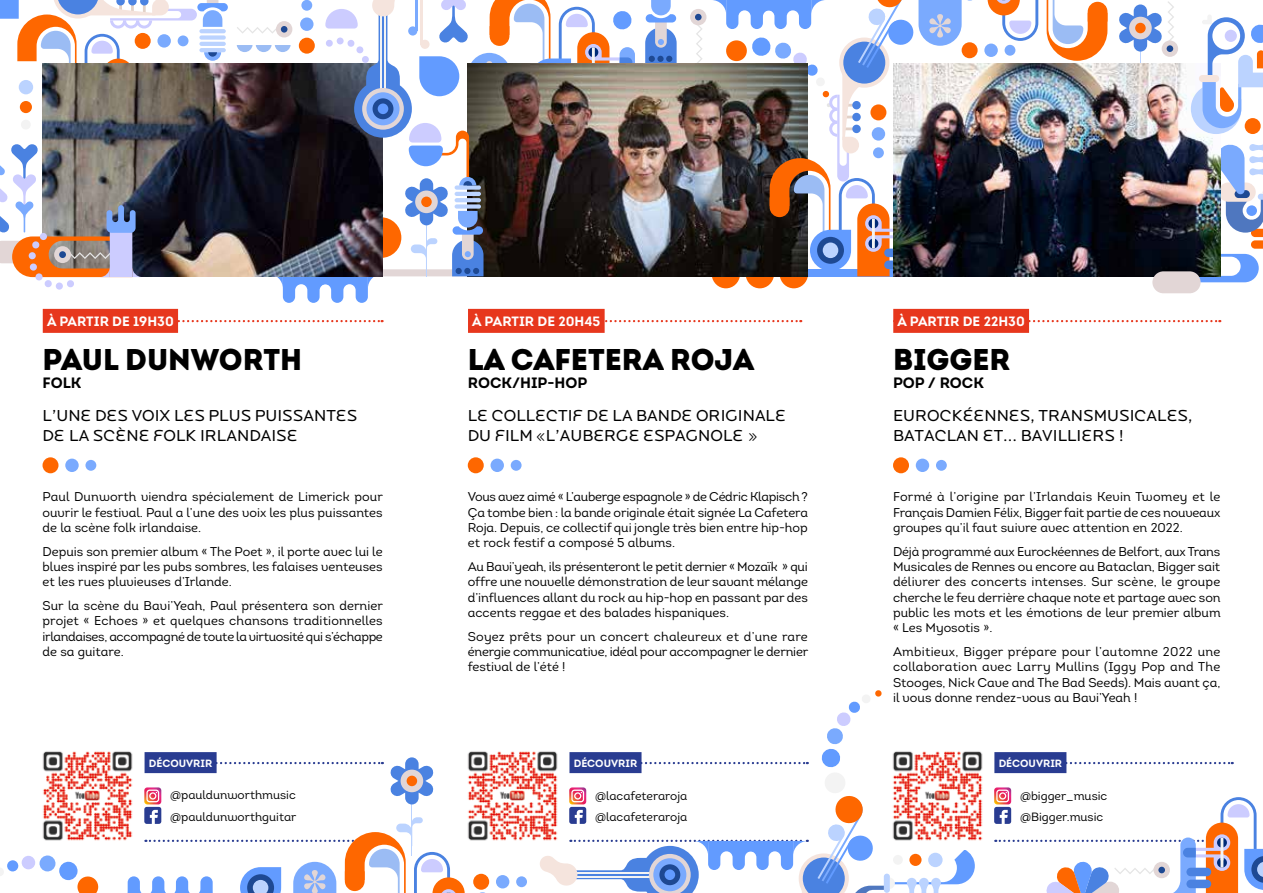
<style>
.page{position:relative;width:1263px;height:893px;background:#fff}
.page>*{position:absolute;margin:0;border:0;box-sizing:border-box;transform-origin:0 0}
.t1{font:30px "Intro Black Caps";color:#000}
.t2{font:16.5px/19.8px "Locator Display";color:#000}
.t3{font:15px "Intro Bold Alt";color:#000}
.t4{font:13.5px "Intro Bold Alt";color:#fff}
.t5{font:12.75px/15.3px "Intro Book Alt";color:#000;text-align:justify}
.t6{font:12px "Intro Book Alt";color:#000}
.t7{font:10.5px "Intro Bold Alt";color:#fff}
</style>
<div class="page">
<svg style="left:1066px;top:762px;width:167px;height:2px"></svg>
<div style="left:994px;top:752px;width:72px;height:21px;background:#293c91"></div>
<div style="left:1162px;top:40px;width:16px;height:17px;background:#e2d6d6;border-radius:50%"></div>
<svg style="left:696px;top:24px;width:7px;height:40px"></svg>
<div style="left:690px;top:9px;width:16px;height:16px;background:#e2d6d6;border-radius:50%"></div>
<div style="left:695px;top:14px;width:7px;height:6px;background:#1e4993;border-radius:50%"></div>
<img style="left:975px;top:751px;width:8px;height:90px">
<img style="left:42px;top:751px;width:91px;height:90px">
<img style="left:467px;top:751px;width:71px;height:90px">
<svg style="left:1199px;top:144px;width:64px;height:138px"></svg>
<hr style="left:1140px;top:34px;width:1px;height:69px;background:#bbd3ff">
<svg style="left:1119px;top:1px;width:55px;height:51px"></svg>
<div style="left:1129px;top:17px;width:23px;height:22px;background:#e2d6d6;border-radius:50%"></div>
<div style="left:1135px;top:23px;width:11px;height:10px;background:#fe6700;border-radius:50%"></div>
<svg style="left:0;top:0;width:228px;height:130px"></svg>
<svg style="left:1046px;top:0;width:61px;height:61px"></svg>
<img style="left:677px;top:64px;width:34px;height:212px">
<img style="left:43px;top:64px;width:194px;height:212px">
<div style="left:56px;top:282px;width:7px;height:8px;background:#ccf;border-radius:50%"></div>
<svg style="left:0;top:144px;width:142px;height:144px"></svg>
<div style="left:59px;top:251px;width:7px;height:7px;background:#1e4993;border-radius:50%"></div>
<svg style="left:0;top:868px;width:4px;height:8px"></svg>
<div style="left:7px;top:860px;width:12px;height:12px;background:#629bff;border-radius:50%"></div>
<div style="left:21px;top:855px;width:14px;height:15px;background:#ccf;border-radius:50%"></div>
<div style="left:39px;top:855px;width:17px;height:17px;background:#7aaafe;border-radius:50%"></div>
<div style="left:59px;top:861px;width:19px;height:19px;background:#629bff;border-radius:50%"></div>
<svg style="left:77px;top:876px;width:22px;height:17px"></svg>
<img style="left:711px;top:0;width:327px;height:288px">
<div style="left:884px;top:249px;width:25px;height:8px;background:#4a82e1;border-radius:4px"></div>
<div style="left:884px;top:261px;width:25px;height:8px;background:#4a82e1;border-radius:4px"></div>
<img style="left:893px;top:64px;width:327px;height:212px">
<div style="left:1152px;top:271px;width:48px;height:22px;background:#e2d6d6;border-radius:11px"></div>
<div style="left:135px;top:33px;width:16px;height:16px;background:#fe6700;border-radius:50%"></div>
<div style="left:157px;top:34px;width:14px;height:14px;background:#7aaafe;border-radius:50%"></div>
<div style="left:178px;top:35px;width:10px;height:11px;background:#7aaafe;border-radius:50%"></div>
<div style="left:962px;top:42px;width:15px;height:16px;background:#fe6700;border-radius:50%"></div>
<div style="left:984px;top:44px;width:14px;height:13px;background:#7aaafe;border-radius:50%"></div>
<div style="left:1004px;top:45px;width:11px;height:11px;background:#7aaafe;border-radius:50%"></div>
<div style="left:496px;top:875px;width:13px;height:13px;background:#7aaafe;border-radius:50%"></div>
<div style="left:516px;top:876px;width:11px;height:11px;background:#7aaafe;border-radius:50%"></div>
<svg style="left:1191px;top:15px;width:72px;height:119px"></svg>
<img style="left:237px;top:0;width:440px;height:303px">
<svg style="left:178px;top:320px;width:205px;height:2px"></svg>
<svg style="left:605px;top:320px;width:196px;height:2px"></svg>
<svg style="left:1029px;top:320px;width:191px;height:2px"></svg>
<div style="left:43px;top:309px;width:135px;height:24px;background:#e7371d"></div>
<div style="left:43px;top:457px;width:15px;height:16px;background:#fe6700;border-radius:50%"></div>
<div style="left:65px;top:459px;width:14px;height:13px;background:#7aaafe;border-radius:50%"></div>
<div style="left:85px;top:460px;width:11px;height:11px;background:#7aaafe;border-radius:50%"></div>
<div style="left:893px;top:309px;width:136px;height:24px;background:#e7371d"></div>
<div style="left:893px;top:457px;width:16px;height:16px;background:#fe6700;border-radius:50%"></div>
<div style="left:916px;top:459px;width:13px;height:13px;background:#7aaafe;border-radius:50%"></div>
<div style="left:936px;top:460px;width:11px;height:11px;background:#7aaafe;border-radius:50%"></div>
<div style="left:468px;top:309px;width:137px;height:24px;background:#e7371d"></div>
<div style="left:468px;top:457px;width:16px;height:16px;background:#fe6700;border-radius:50%"></div>
<div style="left:490px;top:459px;width:14px;height:13px;background:#7aaafe;border-radius:50%"></div>
<div style="left:511px;top:460px;width:11px;height:11px;background:#7aaafe;border-radius:50%"></div>
<div style="left:145px;top:752px;width:72px;height:21px;background:#293c91"></div>
<svg style="left:113px;top:757px;width:393px;height:136px"></svg>
<svg style="left:538px;top:690px;width:437px;height:203px"></svg>
<svg style="left:994px;top:787px;width:269px;height:106px"></svg>
<p class="t4" style="left:47px;top:313px;width:128px">À PARTIR DE 19H30</p>
<h1 class="t1" style="left:43px;top:340px;width:261px">PAUL DUNWORTH</h1>
<p class="t3" style="left:43px;top:374px;width:40px">FOLK</p>
<p class="t2" style="left:43px;top:406px;width:316px">L’UNE DES VOIX LES PLUS PUISSANTES<br>DE LA SCÈNE FOLK IRLANDAISE</p>
<p class="t4" style="left:472px;top:313px;width:130px">À PARTIR DE 20H45</p>
<h1 class="t1" style="left:468px;top:340px;width:288px">LA CAFETERA ROJA</h1>
<p class="t3" style="left:468px;top:374px;width:121px">ROCK/HIP-HOP</p>
<p class="t2" style="left:468px;top:406px;width:320px">LE COLLECTIF DE LA BANDE ORIGINALE<br>DU FILM «L’AUBERGE ESPAGNOLE »</p>
<p class="t4" style="left:897px;top:313px;width:129px">À PARTIR DE 22H30</p>
<h1 class="t1" style="left:893px;top:340px;width:119px">Bigger</h1>
<p class="t3" style="left:893px;top:374px;width:92px">POP / ROCK</p>
<p class="t2" style="left:893px;top:406px;width:301px">EUROCKÉENNES, TRANSMUSICALES,<br>BATACLAN ET... BAVILLIERS !</p>
<p class="t5" style="left:43px;top:489px;width:342px">Paul Dunworth viendra spécialement de Limerick pour ouvrir le festival. Paul a l’une des voix les plus puissantes de la scène folk irlandaise.</p>
<p class="t5" style="left:43px;top:544px;width:342px">Depuis son premier album « The Poet », il porte avec lui le blues inspiré par les pubs sombres, les falaises venteuses et les rues pluvieuses d’Irlande.</p>
<p class="t5" style="left:43px;top:598px;width:342px">Sur la scène du Bavi’Yeah, Paul présentera son dernier projet « Echoes » et quelques chansons traditionnelles irlandaises, accompagné de toute la virtuosité qui s’échappe de sa guitare.</p>
<p class="t5" style="left:468px;top:489px;width:342px">Vous avez aimé « L’auberge espagnole » de Cédric Klapisch ?<br>Ça tombe bien : la bande originale était signée La Cafetera Roja. Depuis, ce collectif qui jongle très bien entre hip-hop et rock festif a composé 5 albums.</p>
<p class="t5" style="left:468px;top:559px;width:342px">Au Bavi’yeah, ils présenteront le petit dernier « Mozaïk » qui offre une nouvelle démonstration de leur savant mélange d’influences allant du rock au hip-hop en passant par des accents reggae et des balades hispaniques.</p>
<p class="t5" style="left:468px;top:629px;width:342px">Soyez prêts pour un concert chaleureux et d’une rare énergie communicative, idéal pour accompagner le dernier festival de l’été !</p>
<p class="t5" style="left:893px;top:489px;width:329px">Formé à l’origine par l’Irlandais Kevin Twomey et le Français Damien Félix, Bigger fait partie de ces nouveaux groupes qu’il faut suivre avec attention en 2022.</p>
<p class="t5" style="left:893px;top:544px;width:329px">Déjà programmé aux Eurockéennes de Belfort, aux Trans Musicales de Rennes ou encore au Bataclan, Bigger sait délivrer des concerts intenses. Sur scène, le groupe cherche le feu derrière chaque note et partage avec son public les mots et les émotions de leur premier album « Les Myosotis ».</p>
<p class="t5" style="left:893px;top:644px;width:329px">Ambitieux, Bigger prépare pour l’automne 2022 une collaboration avec Larry Mullins (Iggy Pop and The Stooges, Nick Cave and The Bad Seeds). Mais avant ça, il vous donne rendez-vous au Bavi’Yeah !</p>
<p class="t7" style="left:149px;top:757px;width:65px">DÉCOUVRIR</p>
<p class="t7" style="left:574px;top:757px;width:65px">DÉCOUVRIR</p>
<p class="t7" style="left:999px;top:757px;width:65px">DÉCOUVRIR</p>
<p class="t6" style="left:170px;top:787px;width:127px">@pauldunworthmusic</p>
<p class="t6" style="left:595px;top:789px;width:94px">@lacafeteraroja</p>
<p class="t6" style="left:1020px;top:789px;width:89px">@bigger_music</p>
<p class="t6" style="left:170px;top:809px;width:128px">@pauldunworthguitar</p>
<p class="t6" style="left:595px;top:809px;width:94px">@lacafeteraroja</p>
<p class="t6" style="left:1020px;top:809px;width:85px">@Bigger.music</p>
</div>
